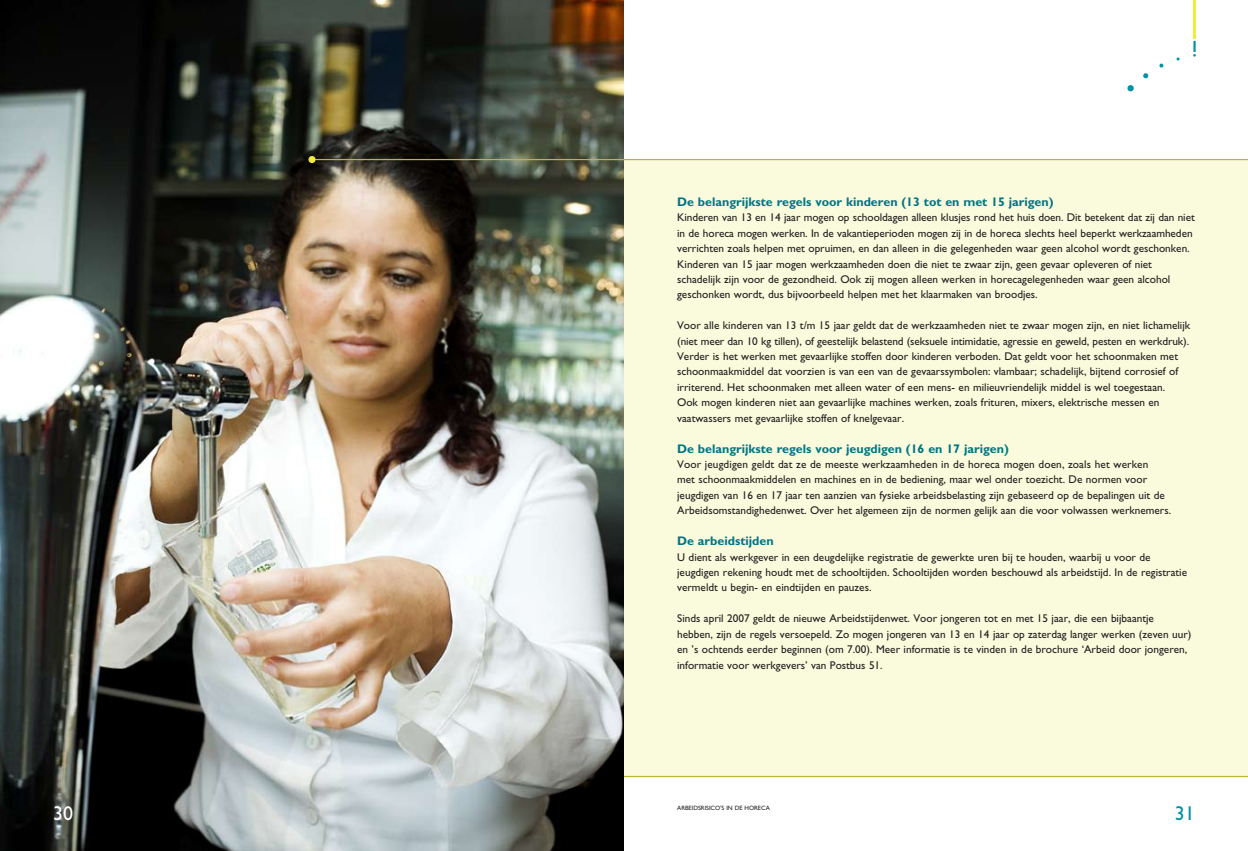
<style>
.page{position:relative;width:1248px;height:851px;background:#fff}
.page>*{position:absolute;margin:0;border:0;box-sizing:border-box;transform-origin:0 0}
.t1{font:20px "Gill Sans";color:#fff}
.t2{font:20px "Gill Sans";color:#0092a5}
.t3{font:700 12.5px "Gill Sans";color:#007584}
.t4{font:11.25px/15.4px "Gill Sans";color:#231f20}
.t5{font:6.25px "Gill Sans";color:#231f20}
</style>
<div class="page">
<div style="left:624px;top:159px;width:623px;height:617px;background:#fafadc"></div>
<img style="left:0;top:0;width:624px;height:850px">
<svg style="left:1193px;top:41px;width:2px;height:16px"></svg>
<svg style="left:1127px;top:85px;width:6px;height:6px"></svg>
<svg style="left:1143px;top:73px;width:5px;height:5px"></svg>
<svg style="left:1159px;top:64px;width:4px;height:4px"></svg>
<hr style="left:1193px;top:0;width:2px;height:39px;background:#efeb43">
<hr style="left:624px;top:775px;width:623px;height:2px;background:#b8b738">
<hr style="left:312px;top:159px;width:935px;height:1px;background:#b8b738">
<div style="left:308px;top:156px;width:7px;height:7px;background:#efeb43;border-radius:50%"></div>
<p class="t3" style="left:677px;top:194px;width:378px">De belangrijkste regels voor kinderen (13 tot en met 15 jarigen)</p>
<p class="t4" style="left:677px;top:210px;width:519px">Kinderen van 13 en 14 jaar mogen op schooldagen alleen klusjes rond het huis doen. Dit betekent dat zij dan niet in de horeca mogen werken. In de vakantieperioden mogen zij in de horeca slechts heel beperkt werkzaamheden verrichten zoals helpen met opruimen, en dan alleen in die gelegenheden waar geen alcohol wordt geschonken.<br>Kinderen van 15 jaar mogen werkzaamheden doen die niet te zwaar zijn, geen gevaar opleveren of niet schadelijk zijn voor de gezondheid. Ook zij mogen alleen werken in horecagelegenheden waar geen alcohol geschonken wordt, dus bijvoorbeeld helpen met het klaarmaken van broodjes.</p>
<p class="t4" style="left:677px;top:317px;width:514px">Voor alle kinderen van 13 t/m 15 jaar geldt dat de werkzaamheden niet te zwaar mogen zijn, en niet lichamelijk (niet meer dan 10 kg tillen), of geestelijk belastend (seksuele intimidatie, agressie en geweld, pesten en werkdruk).<br>Verder is het werken met gevaarlijke stoffen door kinderen verboden. Dat geldt voor het schoonmaken met schoonmaakmiddel dat voorzien is van een van de gevaarssymbolen: vlambaar; schadelijk, bijtend corrosief of irriterend. Het schoonmaken met alleen water of een mens- en milieuvriendelijk middel is wel toegestaan.<br>Ook mogen kinderen niet aan gevaarlijke machines werken, zoals frituren, mixers, elektrische messen en vaatwassers met gevaarlijke stoffen of knelgevaar.</p>
<p class="t3" style="left:677px;top:441px;width:333px">De belangrijkste regels voor jeugdigen (16 en 17 jarigen)</p>
<p class="t4" style="left:677px;top:456px;width:495px">Voor jeugdigen geldt dat ze de meeste werkzaamheden in de horeca mogen doen, zoals het werken<br>met schoonmaakmiddelen en machines en in de bediening, maar wel onder toezicht. De normen voor jeugdigen van 16 en 17 jaar ten aanzien van fysieke arbeidsbelasting zijn gebaseerd op de bepalingen uit de Arbeidsomstandighedenwet. Over het algemeen zijn de normen gelijk aan die voor volwassen werknemers.</p>
<p class="t3" style="left:677px;top:533px;width:98px">De arbeidstijden</p>
<p class="t4" style="left:677px;top:549px;width:511px">U dient als werkgever in een deugdelijke registratie de gewerkte uren bij te houden, waarbij u voor de jeugdigen rekening houdt met de schooltijden. Schooltijden worden beschouwd als arbeidstijd. In de registratie vermeldt u begin- en eindtijden en pauzes.</p>
<p class="t4" style="left:677px;top:610px;width:515px">Sinds april 2007 geldt de nieuwe Arbeidstijdenwet. Voor jongeren tot en met 15 jaar, die een bijbaantje hebben, zijn de regels versoepeld. Zo mogen jongeren van 13 en 14 jaar op zaterdag langer werken (zeven uur) en ’s ochtends eerder beginnen (om 7.00). Meer informatie is te vinden in de brochure ‘Arbeid door jongeren, informatie voor werkgevers’ van Postbus 51.</p>
<p class="t5" style="left:677px;top:803px;width:93px">Arbeidsrisico’s in de horeca</p>
<h1 class="t1" style="left:53px;top:802px;width:21px">30</h1>
<h1 class="t2" style="left:1174px;top:802px;width:21px">31</h1>
</div>
